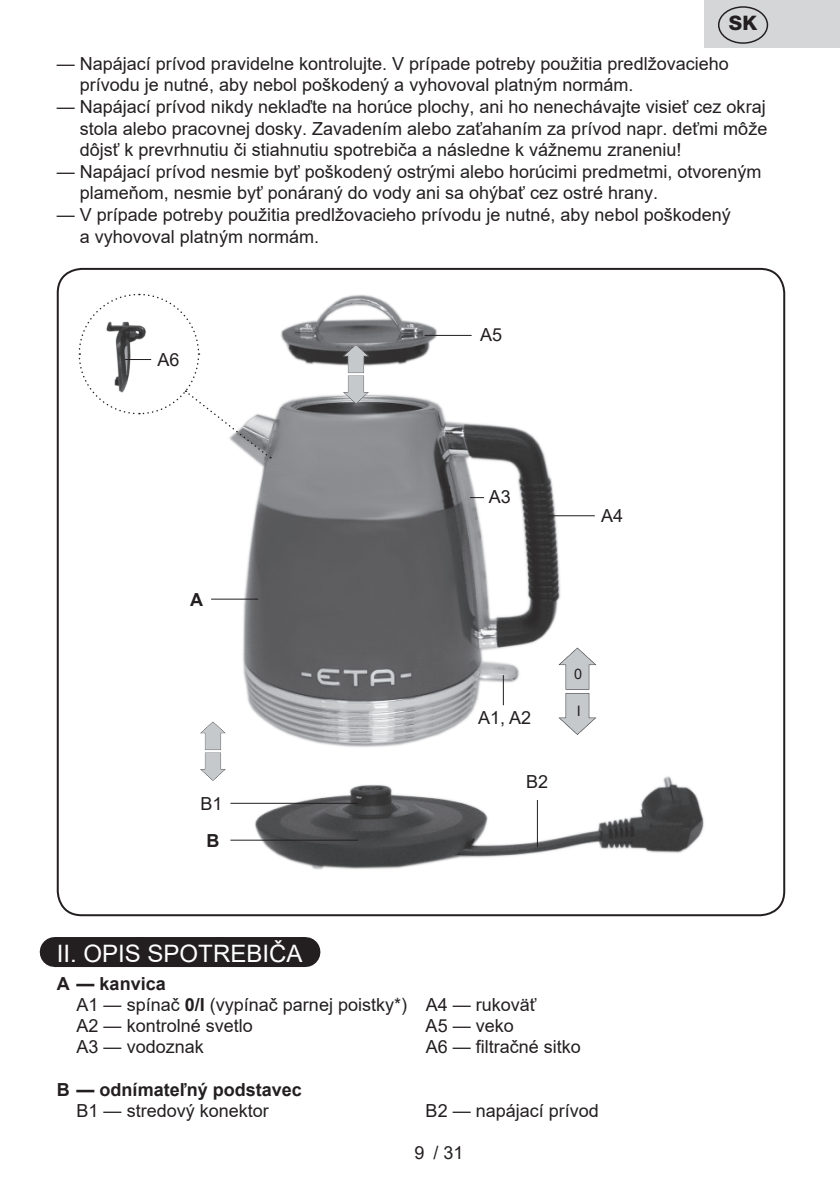
<style>
.page{position:relative;width:840px;height:1191px;background:#fff}
.page>*{position:absolute;margin:0;border:0;box-sizing:border-box;transform-origin:0 0}
.Grafický_nadpis_ETA{font:24px "Arial";color:#fff}
.t1{font:800 20px "Helvetica Neue OT";color:#231f20}
.Normální{font:18px/21.6px "Arial";color:#231f20}
.Normální-2{font:700 18px "Arial";color:#231f20}
._3_Text{font:14.4px "Arial";color:#231f20}
.s1{font-weight:700}
</style>
<div class="page">
<div style="left:55px;top:937px;width:249px;height:30px;background:#231f20"></div>
<hr style="left:304px;top:937px;width:1px;height:30px;background:#231f20">
<img style="left:211px;top:394px;width:370px;height:323px">
<img style="left:230px;top:717px;width:474px;height:153px">
<img style="left:281px;top:294px;width:180px;height:72px">
<img style="left:200px;top:717px;width:34px;height:71px">
<img style="left:339px;top:340px;width:38px;height:71px">
<hr style="left:424px;top:335px;width:47px;height:1px;background:#231f20">
<hr style="left:547px;top:515px;width:47px;height:1px;background:#231f20">
<hr style="left:211px;top:598px;width:47px;height:1px;background:#231f20">
<hr style="left:230px;top:803px;width:128px;height:1px;background:#231f20">
<hr style="left:230px;top:839px;width:128px;height:1px;background:#231f20">
<hr style="left:536px;top:800px;width:1px;height:47px;background:#231f20">
<svg style="left:469px;top:497px;width:15px;height:1px"></svg>
<hr style="left:502px;top:675px;width:1px;height:30px;background:#231f20">
<img style="left:553px;top:645px;width:47px;height:91px">
<svg style="left:78px;top:293px;width:193px;height:165px"></svg>
<div style="left:704px;top:0;width:135px;height:48px;background:#d5d6d8"></div>
<div style="left:717px;top:6px;width:50px;height:38px;border:1px solid #231f20;border-radius:50%"></div>
<p class="t1" style="left:728px;top:11px;width:30px">SK</p>
<p class="Normální" style="left:80px;top:53px;width:650px;text-indent:-23px">— Napájací prívod pravidelne kontrolujte. V prípade potreby použitia predlžovacieho prívodu je nutné, aby nebol poškodený a vyhovoval platným normám.</p>
<p class="Normální" style="left:80px;top:96px;width:688px;text-align:justify;text-indent:-23px">— Napájací prívod nikdy neklaďte na horúce plochy, ani ho nenechávajte visieť cez okraj stola alebo pracovnej dosky. Zavadením alebo zaťahaním za prívod napr. deťmi môže dôjsť k prevrhnutiu či stiahnutiu spotrebiča a následne k vážnemu zraneniu!</p>
<p class="Normální" style="left:80px;top:161px;width:682px;text-indent:-23px">— Napájací prívod nesmie byť poškodený ostrými alebo horúcimi predmetmi, otvoreným plameňom, nesmie byť ponáraný do vody ani sa ohýbať cez ostré hrany.</p>
<p class="Normální" style="left:80px;top:204px;width:652px;text-indent:-23px">— V prípade potreby použitia predlžovacieho prívodu je nutné, aby nebol poškodený a vyhovoval platným normám.</p>
<p class="Normální" style="left:157px;top:349px;width:24px">A6</p>
<p class="Normální-2" style="left:190px;top:587px;width:14px">A</p>
<p class="Normální" style="left:200px;top:793px;width:24px">B1</p>
<p class="Normální-2" style="left:206px;top:828px;width:14px">B</p>
<p class="Normální" style="left:480px;top:323px;width:24px">A5</p>
<p class="Normální" style="left:488px;top:485px;width:24px">A3</p>
<p class="Normální" style="left:600px;top:504px;width:24px">A4</p>
<p class="Normální" style="left:478px;top:706px;width:55px">A1, A2</p>
<p class="Normální" style="left:526px;top:770px;width:24px">B2</p>
<p class="_3_Text" style="left:573px;top:663px;width:10px">0</p>
<p class="_3_Text" style="left:576px;top:701px;width:6px">I</p>
<p class="Grafický_nadpis_ETA" style="left:57px;top:937px;width:247px">II. OPIS SPOTREBIČA</p>
<p class="Normální-2" style="left:57px;top:970px;width:110px">A — kanvica</p>
<p class="Normální" style="left:77px;top:993px;width:461px">A1 — spínač <span class="s1">0/I</span> (vypínač parnej poistky*) A4 — rukoväť</p>
<p class="Normální" style="left:77px;top:1015px;width:178px">A2 — kontrolné svetlo</p>
<p class="Normální" style="left:425px;top:1015px;width:90px">A5 — veko</p>
<p class="Normální" style="left:77px;top:1036px;width:129px">A3 — vodoznak</p>
<p class="Normální" style="left:425px;top:1036px;width:157px">A6 — filtračné sitko</p>
<p class="Normální-2" style="left:57px;top:1077px;width:246px">B — odnímateľný podstavec</p>
<p class="Normální" style="left:77px;top:1100px;width:194px">B1 — stredový konektor</p>
<p class="Normální" style="left:425px;top:1100px;width:175px">B2 — napájací prívod</p>
<p class="Normální" style="left:414px;top:1141px;width:51px">9 / 31</p>
</div>
